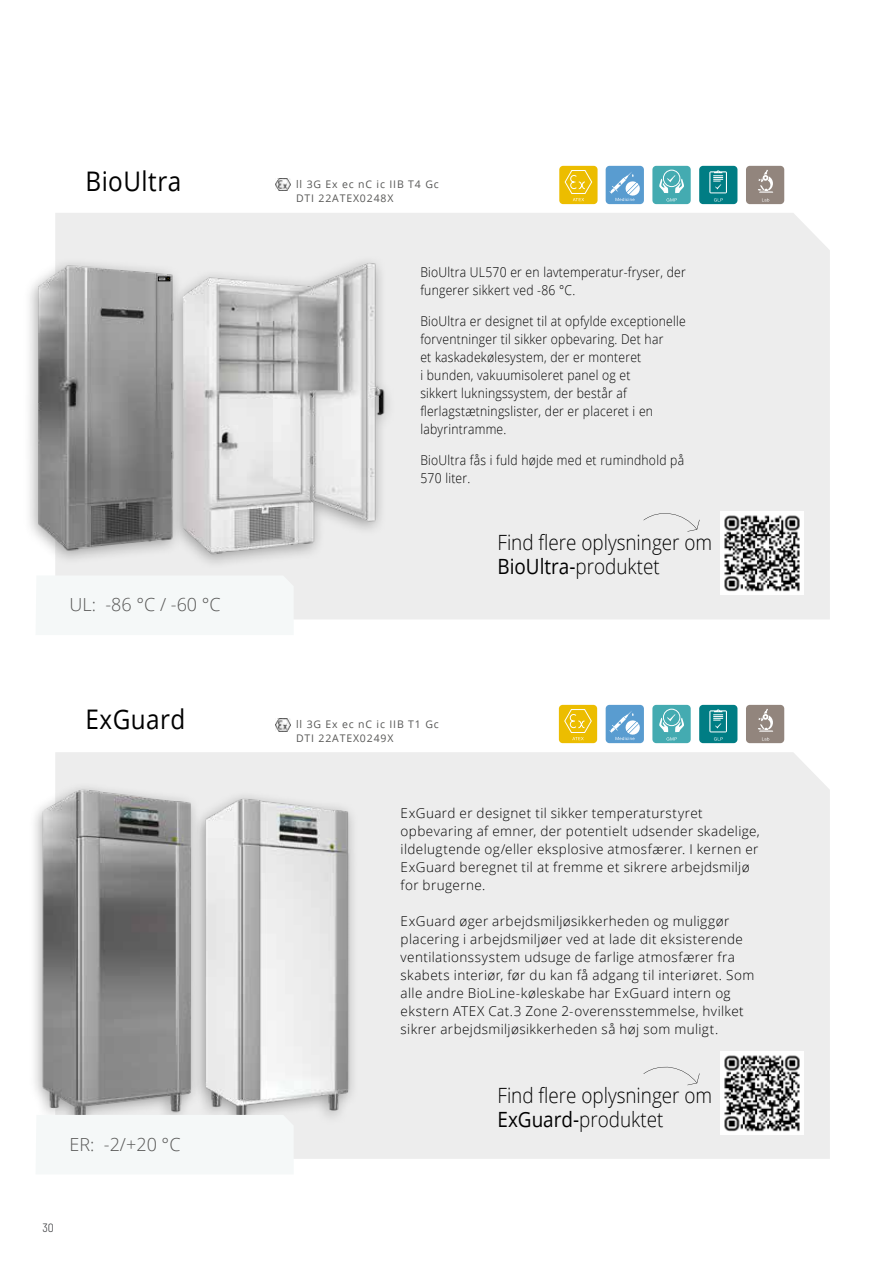
<style>
.page{position:relative;width:893px;height:1263px;background:#fff}
.page>*{position:absolute;margin:0;border:0;box-sizing:border-box;transform-origin:0 0}
.t1{font:27px "Open Sans";letter-spacing:.02em;color:#000;scale:.9 1}
.t2{font:300 21px/24px "Open Sans";color:#000;scale:.9 1}
.t3{font:300 18px "Open Sans";color:#575756}
.t4{font:300 13.5px/18px "Open Sans";letter-spacing:.025em;color:#000}
.t5{font:300 13.5px/18px "Open Sans";letter-spacing:.025em;color:#000;scale:.9 1}
.t6{font:300 semi-condensed 12px "Barlow";color:#303134}
.t7{font:10.5px/13.5px "Open Sans";letter-spacing:.08em;color:#575756}
.s1{font-weight:400}
</style>
<div class="page">
<div style="left:55px;top:213px;width:775px;height:406px;background:#ededed"></div>
<div style="left:55px;top:752px;width:775px;height:407px;background:#ededed"></div>
<div style="left:169px;top:254px;width:226px;height:315px;background:#000;opacity:.35"></div>
<img style="left:170px;top:245px;width:222px;height:312px">
<div style="left:606px;top:166px;width:38px;height:38px;background:#599cd0;border-radius:4px"></div>
<svg style="left:609px;top:172px;width:31px;height:29px"></svg>
<div style="left:652px;top:166px;width:39px;height:38px;background:#44abb1;border-radius:4px"></div>
<div style="left:663px;top:170px;width:17px;height:17px;border:1px solid #fff;border-radius:50%"></div>
<svg style="left:659px;top:175px;width:25px;height:27px"></svg>
<div style="left:699px;top:166px;width:38px;height:38px;background:#007d84;border-radius:4px"></div>
<svg style="left:709px;top:170px;width:18px;height:32px"></svg>
<div style="left:746px;top:166px;width:38px;height:38px;background:#92857d;border-radius:4px"></div>
<svg style="left:758px;top:170px;width:15px;height:32px"></svg>
<div style="left:559px;top:166px;width:39px;height:38px;background:#ecbd00;border-radius:4px"></div>
<svg style="left:564px;top:170px;width:29px;height:31px"></svg>
<div style="left:23px;top:257px;width:160px;height:308px;background:#000;opacity:.35"></div>
<img style="left:25px;top:257px;width:180px;height:300px">
<div style="left:158px;top:277px;width:12px;height:4px;border:1px solid #000"></div>
<svg style="left:166px;top:277px;width:4px;height:4px"></svg>
<img style="left:202px;top:770px;width:157px;height:368px">
<img style="left:34px;top:760px;width:168px;height:355px">
<img style="left:275px;top:719px;width:16px;height:12px">
<img style="left:275px;top:178px;width:16px;height:13px">
<div style="left:559px;top:705px;width:38px;height:38px;background:#ecbd00;border-radius:4px"></div>
<svg style="left:564px;top:709px;width:28px;height:31px"></svg>
<div style="left:652px;top:705px;width:39px;height:38px;background:#44abb1;border-radius:4px"></div>
<div style="left:663px;top:709px;width:17px;height:17px;border:1px solid #fff;border-radius:50%"></div>
<svg style="left:659px;top:714px;width:25px;height:26px"></svg>
<div style="left:606px;top:705px;width:38px;height:38px;background:#599cd0;border-radius:4px"></div>
<svg style="left:609px;top:711px;width:31px;height:29px"></svg>
<div style="left:746px;top:705px;width:38px;height:38px;background:#92857d;border-radius:4px"></div>
<svg style="left:758px;top:709px;width:15px;height:31px"></svg>
<div style="left:699px;top:705px;width:38px;height:38px;background:#007d84;border-radius:4px"></div>
<svg style="left:709px;top:709px;width:18px;height:31px"></svg>
<div style="left:55px;top:575px;width:239px;height:44px;background:#f5f8f8"></div>
<div style="left:55px;top:1115px;width:239px;height:44px;background:#f5f8f8"></div>
<img style="left:720px;top:511px;width:83px;height:83px">
<img style="left:720px;top:1051px;width:83px;height:83px">
<svg style="left:643px;top:508px;width:57px;height:24px"></svg>
<svg style="left:643px;top:1062px;width:57px;height:23px"></svg>
<h1 class="t1" style="left:85px;top:163px;width:108px">BioUltra</h1>
<h3 class="t3" style="left:70px;top:592px;width:153px">UL: -86 °C / -60 °C</h3>
<h1 class="t1" style="left:85px;top:701px;width:113px">ExGuard</h1>
<h3 class="t3" style="left:70px;top:1132px;width:112px">ER: -2/+20 °C</h3>
<p class="t6" style="left:43px;top:1219px;width:13px">30</p>
<p class="t7" style="left:296px;top:177px;width:144px">ll 3G Ex ec nC ic IIB T4 Gc<br>DTI 22ATEX0248X</p>
<p class="t5" style="left:420px;top:263px;width:296px">BioUltra UL570 er en lavtemperatur-fryser, der fungerer sikkert ved -86 °C.</p>
<p class="t5" style="left:420px;top:312px;width:296px">BioUltra er designet til at opfylde exceptionelle forventninger til sikker opbevaring. Det har<br>et kaskadekølesystem, der er monteret<br>i bunden, vakuumisoleret panel og et<br>sikkert lukningssystem, der består af flerlagstætningslister, der er placeret i en labyrintramme.</p>
<p class="t5" style="left:420px;top:451px;width:294px">BioUltra fås i fuld højde med et rumindhold på<br>570 liter.</p>
<p class="t7" style="left:296px;top:718px;width:144px">ll 3G Ex ec nC ic IIB T1 Gc<br>DTI 22ATEX0249X</p>
<h2 class="t2" style="left:497px;top:530px;width:240px">Find flere oplysninger om<br><span class="s1">BioUltra-</span>produktet</h2>
<p class="t4" style="left:401px;top:804px;width:361px">ExGuard er designet til sikker temperaturstyret opbevaring af emner, der potentielt udsender skadelige, ildelugtende og/eller eksplosive atmosfærer. I kernen er ExGuard beregnet til at fremme et sikrere arbejdsmiljø for brugerne.</p>
<p class="t4" style="left:401px;top:912px;width:355px">ExGuard øger arbejdsmiljøsikkerheden og muliggør placering i arbejdsmiljøer ved at lade dit eksisterende ventilationssystem udsuge de farlige atmosfærer fra skabets interiør, før du kan få adgang til interiøret. Som alle andre BioLine-køleskabe har ExGuard intern og ekstern ATEX Cat.3 Zone 2-overensstemmelse, hvilket sikrer arbejdsmiljøsikkerheden så høj som muligt.</p>
<h2 class="t2" style="left:497px;top:1083px;width:240px">Find flere oplysninger om<br><span class="s1">ExGuard-</span>produktet</h2>
</div>
